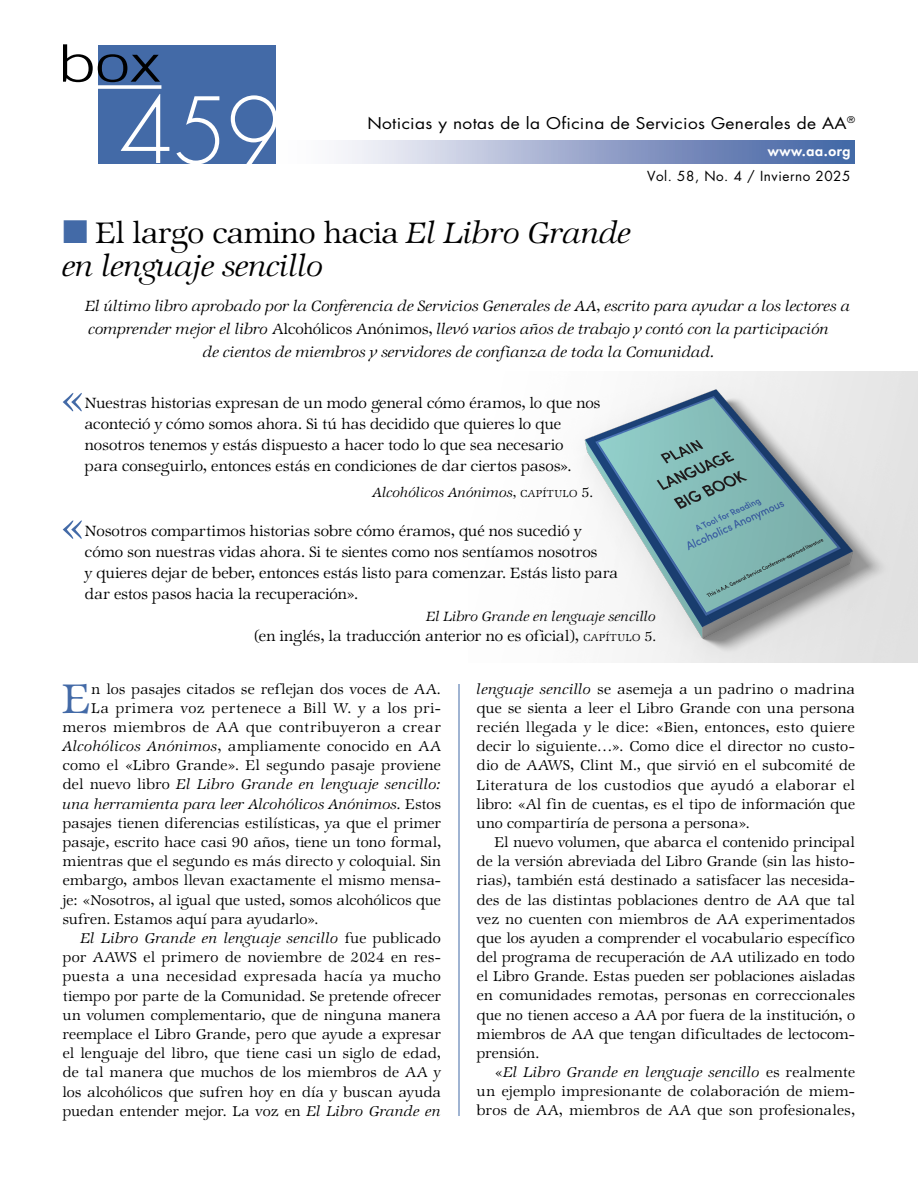
<style>
.page{position:relative;width:918px;height:1188px;background:#fff}
.page>*{position:absolute;margin:0;border:0;box-sizing:border-box;transform-origin:0 0}
.t1{font:300 50.4px "Zapf Internatl IT Cby BT";color:#436aa7}
.t2{font:300 46.05px "Zapf Internatl IT Cby BT";color:#436aa7}
.t3{font:italic 300 33px/33.5px "Zapf Internatl IT Cby BT";color:#000}
.t4{font:300 16.5px/21px "Zapf Internatl IT Cby BT";letter-spacing:.005em;color:#000}
.t5{font:italic 300 16.5px "Zapf Internatl IT Cby BT";letter-spacing:.01em;color:#000}
.t6{font:300 15.75px/19.2px "Zapf Internatl IT Cby BT";letter-spacing:.02em;color:#000;text-align:justify}
.t7{font:italic 300 15.75px "Zapf Internatl IT Cby BT";letter-spacing:.02em;color:#000}
.t8{font:300 15.75px "Zapf Internatl IT Cby BT";letter-spacing:.045em;color:#000}
.t9{font:15.75px "Futura Std";letter-spacing:.02em;color:#000;scale:1.1 1}
.t10{font:italic 300 15px "Zapf Internatl IT Cby BT";letter-spacing:.01em;color:#000}
.t11{font:13.5px "Futura Std";letter-spacing:.04em;color:#000}
.t12{font:800 13.5px "Futura Std";letter-spacing:.04em;color:#fff;scale:1.05 1}
.s1{color:#436aa7}
.s2{font-style:normal}
.s3{font-style:normal;font-size:11.25px}
.s4{font-size:11.25px}
.s5{font-size:15px}
.s6{font-style:italic}
</style>
<div class="page">
<hr style="left:459px;top:684px;width:1px;height:432px;background:#436aa7">
<img style="left:584px;top:372px;width:334px;height:290px">
<div style="left:266px;top:140px;width:589px;height:23px;background:linear-gradient(to right,#fff,#3d5da0)"></div>
<div style="left:98px;top:45px;width:178px;height:118px;background:#436aa7"></div>
<svg style="left:121px;top:94px;width:48px;height:69px"></svg>
<svg style="left:176px;top:96px;width:43px;height:67px"></svg>
<svg style="left:231px;top:95px;width:46px;height:68px"></svg>
<svg style="left:63px;top:45px;width:97px;height:37px"></svg>
<svg style="left:98px;top:85px;width:63px;height:4px"></svg>
<p class="t9" style="left:367px;top:113px;width:445px">Noticias y notas de la Oficina de Servicios Generales de AA<sup>®</sup></p>
<p class="t12" style="left:768px;top:142px;width:80px">www.aa.org</p>
<p class="t11" style="left:647px;top:167px;width:205px">Vol. 58, No. 4 / Invierno 2025</p>
<h3 class="t3" style="left:63px;top:216px;width:570px"><span class="s1">■</span> <span class="s2">El largo camino hacia</span> El Libro Grande en lenguaje sencillo</h3>
<p class="t5" style="left:85px;top:296px;width:766px">El último libro aprobado por la Conferencia de Servicios Generales de AA, escrito para ayudar a los lectores a</p>
<p class="t5" style="left:89px;top:319px;width:742px">comprender mejor el libro <span class="s2">Alcohólicos Anónimos,</span> llevó varios años de trabajo y contó con la participación</p>
<p class="t5" style="left:203px;top:342px;width:513px">de cientos de miembros y servidores de confianza de toda la Comunidad.</p>
<h1 class="t1" style="left:60px;top:368px;width:27px">«</h1>
<p class="t4" style="left:85px;top:393px;width:517px">Nuestras historias expresan de un modo general cómo éramos, lo que nos aconteció y cómo somos ahora. Si tú has decidido que quieres lo que nosotros tenemos y estás dispuesto a hacer todo lo que sea necesario para conseguirlo, entonces estás en condiciones de dar ciertos pasos».</p>
<p class="t10" style="left:373px;top:484px;width:222px">Alcohólicos Anónimos, <span class="s3">CAPÍTULO</span> <span class="s2">5.</span></p>
<h1 class="t1" style="left:60px;top:495px;width:27px">«</h1>
<p class="t4" style="left:85px;top:521px;width:535px">Nosotros compartimos historias sobre cómo éramos, qué nos sucedió y cómo son nuestras vidas ahora. Si te sientes como nos sentíamos nosotros<br>y quieres dejar de beber, entonces estás listo para comenzar. Estás listo para dar estos pasos hacia la recuperación».</p>
<p class="t10" style="left:427px;top:608px;width:231px">El Libro Grande en lenguaje sencillo</p>
<p class="t4" style="left:254px;top:626px;width:404px">(en inglés, la traducción anterior no es oficial), <span class="s4">CAPÍTULO</span> <span class="s5">5.</span></p>
<h2 class="t2" style="left:63px;top:671px;width:30px">E</h2>
<p class="t6" style="left:92px;top:680px;width:351px">n los pasajes citados se reflejan dos voces de AA.</p>
<p class="t8" style="left:92px;top:699px;width:351px">La primera voz pertenece a Bill W. y a los pri-</p>
<p class="t8" style="left:63px;top:718px;width:380px">meros miembros de AA que contribuyeron a crear</p>
<p class="t6" style="left:63px;top:737px;width:380px"><span class="s6">Alcohólicos Anónimos</span>, ampliamente conocido en AA</p>
<p class="t6" style="left:63px;top:756px;width:380px">como el «Libro Grande». El segundo pasaje proviene</p>
<p class="t7" style="left:63px;top:776px;width:380px"><span class="s2">del nuevo libro</span> El Libro Grande en lenguaje sencillo:</p>
<p class="t7" style="left:63px;top:795px;width:380px">una herramienta para leer Alcohólicos Anónimos. <span class="s2">Estos</span></p>
<p class="t6" style="left:63px;top:814px;width:380px">pasajes tienen diferencias estilísticas, ya que el primer</p>
<p class="t6" style="left:63px;top:833px;width:380px">pasaje, escrito hace casi 90 años, tiene un tono formal,</p>
<p class="t6" style="left:63px;top:852px;width:380px">mientras que el segundo es más directo y coloquial. Sin</p>
<p class="t6" style="left:63px;top:871px;width:380px">embargo, ambos llevan exactamente el mismo mensa-</p>
<p class="t6" style="left:63px;top:890px;width:380px">je: «Nosotros, al igual que usted, somos alcohólicos que</p>
<p class="t6" style="left:63px;top:910px;width:257px">sufren. Estamos aquí para ayudarlo».</p>
<p class="t7" style="left:81px;top:929px;width:362px">El Libro Grande en lenguaje sencillo <span class="s2">fue publicado</span></p>
<p class="t6" style="left:63px;top:948px;width:380px">por AAWS el primero de noviembre de 2024 en res-</p>
<p class="t8" style="left:63px;top:967px;width:380px">puesta a una necesidad expresada hacía ya mucho</p>
<p class="t6" style="left:63px;top:986px;width:380px">tiempo por parte de la Comunidad. Se pretende ofrecer</p>
<p class="t6" style="left:63px;top:1006px;width:380px">un volumen complementario, que de ninguna manera</p>
<p class="t6" style="left:63px;top:1025px;width:380px">reemplace el Libro Grande, pero que ayude a expresar</p>
<p class="t6" style="left:63px;top:1044px;width:380px">el lenguaje del libro, que tiene casi un siglo de edad,</p>
<p class="t6" style="left:63px;top:1063px;width:380px">de tal manera que muchos de los miembros de AA y</p>
<p class="t6" style="left:63px;top:1082px;width:380px">los alcohólicos que sufren hoy en día y buscan ayuda</p>
<p class="t6" style="left:63px;top:1102px;width:380px">puedan entender mejor. La voz en <span class="s6">El Libro Grande en</span></p>
<p class="t6" style="left:477px;top:679px;width:380px"><span class="s6">lenguaje sencillo</span> se asemeja a un padrino o madrina que se sienta a leer el Libro Grande con una persona recién llegada y le dice: «Bien, entonces, esto quiere decir lo siguiente…». Como dice el director no custo&shy;dio de AAWS, Clint M., que sirvió en el subcomité de Literatura de los custodios que ayudó a elaborar el libro: «Al fin de cuentas, es el tipo de información que uno compartiría de persona a persona».</p>
<p class="t6" style="left:477px;top:833px;width:380px;text-indent:18px">El nuevo volumen, que abarca el contenido principal de la versión abreviada del Libro Grande (sin las histo&shy;rias), también está destinado a satisfacer las necesida&shy;des de las distintas poblaciones dentro de AA que tal vez no cuenten con miembros de AA experimentados que los ayuden a comprender el vocabulario específico del programa de recuperación de AA utilizado en todo el Libro Grande. Estas pueden ser poblaciones aisladas en comunidades remotas, personas en correccionales que no tienen acceso a AA por fuera de la institución, o miembros de AA que tengan dificultades de lectocom&shy;prensión.</p>
<p class="t6" style="left:477px;top:1063px;width:380px;text-indent:18px">«<span class="s6">El Libro Grande en lenguaje sencillo</span> es realmente un ejemplo impresionante de colaboración de miem&shy;bros de AA, miembros de AA que son profesionales,</p>
</div>
